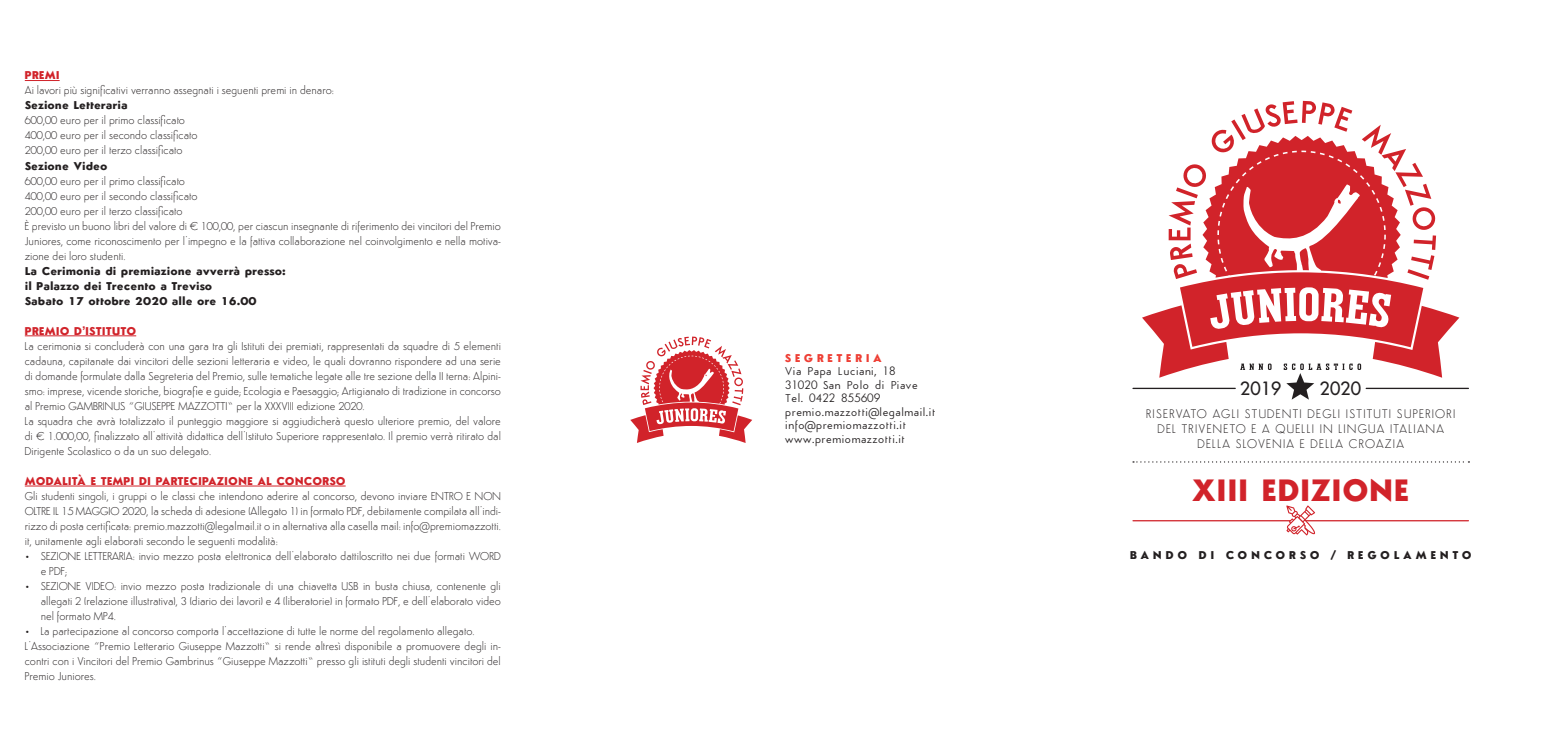
<style>
.page{position:relative;width:1563px;height:745px;background:#fff}
.page>*{position:absolute;margin:0;border:0;box-sizing:border-box;transform-origin:0 0}
.t1{font:700 30.75px "Semplicita";color:#d1232a}
.t2{font:500 19.25px "Semplicita";color:#231f20}
.t3{font:300 12.38px "Semplicita";letter-spacing:.1em;color:#231f20}
.t4{font:300 11.25px/15px "Semplicita";color:#231f20;text-align:justify}
.t5{font:700 11.25px "Semplicita";color:#231f20}
.t6{font:300 11.25px "Nova Semplicita";color:#231f20}
.t7{font:700 11.25px "Semplicita";color:#d1232a}
.t8{font:700 11.25px "Semplicita";letter-spacing:.32em;color:#231f20}
.t9{font:700 11.25px "Semplicita";letter-spacing:.3em;color:#ee3e34}
</style>
<div class="page">
<hr style="left:25px;top:80px;width:35px;height:1px;background:#d1232a">
<hr style="left:25px;top:335px;width:111px;height:1px;background:#d1232a">
<hr style="left:25px;top:485px;width:321px;height:1px;background:#d1232a">
<svg style="left:1142px;top:101px;width:317px;height:276px"></svg>
<hr style="left:1133px;top:519px;width:335px;height:2px;background:#d1232a">
<svg style="left:1133px;top:461px;width:336px;height:1px"></svg>
<hr style="left:1366px;top:387px;width:102px;height:2px;background:#231f20">
<hr style="left:1133px;top:387px;width:102px;height:2px;background:#231f20">
<svg style="left:1240px;top:363px;width:31px;height:7px"></svg>
<svg style="left:1283px;top:363px;width:78px;height:36px"></svg>
<svg style="left:1286px;top:505px;width:29px;height:30px"></svg>
<svg style="left:630px;top:336px;width:122px;height:106px"></svg>
<p class="t7" style="left:25px;top:68px;width:36px">PREMI</p>
<p class="t4" style="left:25px;top:83px;width:311px">Ai lavori più significativi verranno assegnati i seguenti premi in denaro:</p>
<p class="t5" style="left:25px;top:98px;width:104px">Sezione Letteraria</p>
<p class="t4" style="left:25px;top:113px;width:162px">600,00 euro per il primo classificato</p>
<p class="t4" style="left:25px;top:128px;width:174px">400,00 euro per il secondo classificato</p>
<p class="t4" style="left:25px;top:143px;width:159px">200,00 euro per il terzo classificato</p>
<p class="t5" style="left:25px;top:158px;width:84px">Sezione Video</p>
<p class="t4" style="left:25px;top:173px;width:162px">600,00 euro per il primo classificato</p>
<p class="t4" style="left:25px;top:188px;width:174px">400,00 euro per il secondo classificato</p>
<p class="t4" style="left:25px;top:203px;width:159px">200,00 euro per il terzo classificato</p>
<p class="t4" style="left:25px;top:218px;width:478px">È previsto un buono libri del valore di € 100,00, per ciascun insegnante di riferimento dei vincitori del Premio Juniores, come riconoscimento per l’impegno e la fattiva collaborazione nel coinvolgimento e nella motiva&shy;zione dei loro studenti.</p>
<p class="t5" style="left:25px;top:263px;width:262px">La Cerimonia di premiazione avverrà presso:</p>
<p class="t5" style="left:25px;top:278px;width:189px">il Palazzo dei Trecento a Treviso</p>
<p class="t5" style="left:25px;top:293px;width:233px">Sabato 17 ottobre 2020 alle ore 16.00</p>
<p class="t7" style="left:25px;top:323px;width:113px">PREMIO D’ISTITUTO</p>
<p class="t4" style="left:25px;top:338px;width:478px">La cerimonia si concluderà con una gara tra gli Istituti dei premiati, rappresentati da squadre di 5 elementi cadauna, capitanate dai vincitori delle sezioni letteraria e video, le quali dovranno rispondere ad una serie di domande formulate dalla Segreteria del Premio, sulle tematiche legate alle tre sezione della II terna: Alpini&shy;smo: imprese, vicende storiche, biografie e guide; Ecologia e Paesaggio; Artigianato di tradizione in concorso al Premio GAMBRINUS “GIUSEPPE MAZZOTTI” per la XXXVIII edizione 2020.</p>
<p class="t4" style="left:25px;top:413px;width:478px">La squadra che avrà totalizzato il punteggio maggiore si aggiudicherà questo ulteriore premio, del valore di € 1.000,00, finalizzato all’attività didattica dell’Istituto Superiore rappresentato. Il premio verrà ritirato dal Dirigente Scolastico o da un suo delegato.</p>
<p class="t7" style="left:25px;top:473px;width:322px">MODALITÀ E TEMPI DI PARTECIPAZIONE AL CONCORSO</p>
<p class="t4" style="left:25px;top:488px;width:478px">Gli studenti singoli, i gruppi o le classi che intendono aderire al concorso, devono inviare ENTRO E NON OLTRE IL 15 MAGGIO 2020, la scheda di adesione (Allegato 1) in formato PDF, debitamente compilata all’indi&shy;rizzo di posta certificata: premio.mazzotti@legalmail.it o in alternativa alla casella mail: info@premiomazzotti. it, unitamente agli elaborati secondo le seguenti modalità:</p>
<p class="t4" style="left:41px;top:548px;width:462px;text-indent:-16px">• SEZIONE LETTERARIA: invio mezzo posta elettronica dell’elaborato dattiloscritto nei due formati WORD e PDF;</p>
<p class="t4" style="left:41px;top:578px;width:462px;text-indent:-16px">• SEZIONE VIDEO: invio mezzo posta tradizionale di una chiavetta USB in busta chiusa, contenente gli allegati 2 (relazione illustrativa), 3 (diario dei lavori) e 4 (liberatorie) in formato PDF, e dell’elaborato video nel formato MP4.</p>
<p class="t4" style="left:25px;top:623px;width:451px">• La partecipazione al concorso comporta l’accettazione di tutte le norme del regolamento allegato.</p>
<p class="t4" style="left:25px;top:638px;width:478px">L’Associazione “Premio Letterario Giuseppe Mazzotti” si rende altresì disponibile a promuovere degli in&shy;contri con i Vincitori del Premio Gambrinus “Giuseppe Mazzotti” presso gli istituti degli studenti vincitori del Premio Juniores.</p>
<p class="t9" style="left:785px;top:350px;width:98px">SEGRETERIA</p>
<p class="t6" style="left:785px;top:363px;width:112px">Via Papa Luciani, 18</p>
<p class="t6" style="left:785px;top:377px;width:134px">31020 San Polo di Piave</p>
<p class="t6" style="left:785px;top:390px;width:97px">Tel. 0422 855609</p>
<p class="t6" style="left:785px;top:404px;width:152px">premio.mazzotti@legalmail.it</p>
<p class="t6" style="left:785px;top:417px;width:123px">info@premiomazzotti.it</p>
<p class="t6" style="left:785px;top:431px;width:122px">www.premiomazzotti.it</p>
<p class="t2" style="left:1240px;top:375px;width:43px">2019</p>
<p class="t2" style="left:1320px;top:375px;width:43px">2020</p>
<p class="t3" style="left:1146px;top:406px;width:311px">RISERVATO AGLI STUDENTI DEGLI ISTITUTI SUPERIORI</p>
<p class="t3" style="left:1157px;top:421px;width:288px">DEL TRIVENETO E A QUELLI IN LINGUA ITALIANA</p>
<p class="t3" style="left:1197px;top:435px;width:208px">DELLA SLOVENIA E DELLA CROAZIA</p>
<p class="t1" style="left:1192px;top:468px;width:219px">XIII EDIZIONE</p>
<p class="t8" style="left:1129px;top:546px;width:343px">BANDO DI CONCORSO / REGOLAMENTO</p>
</div>
